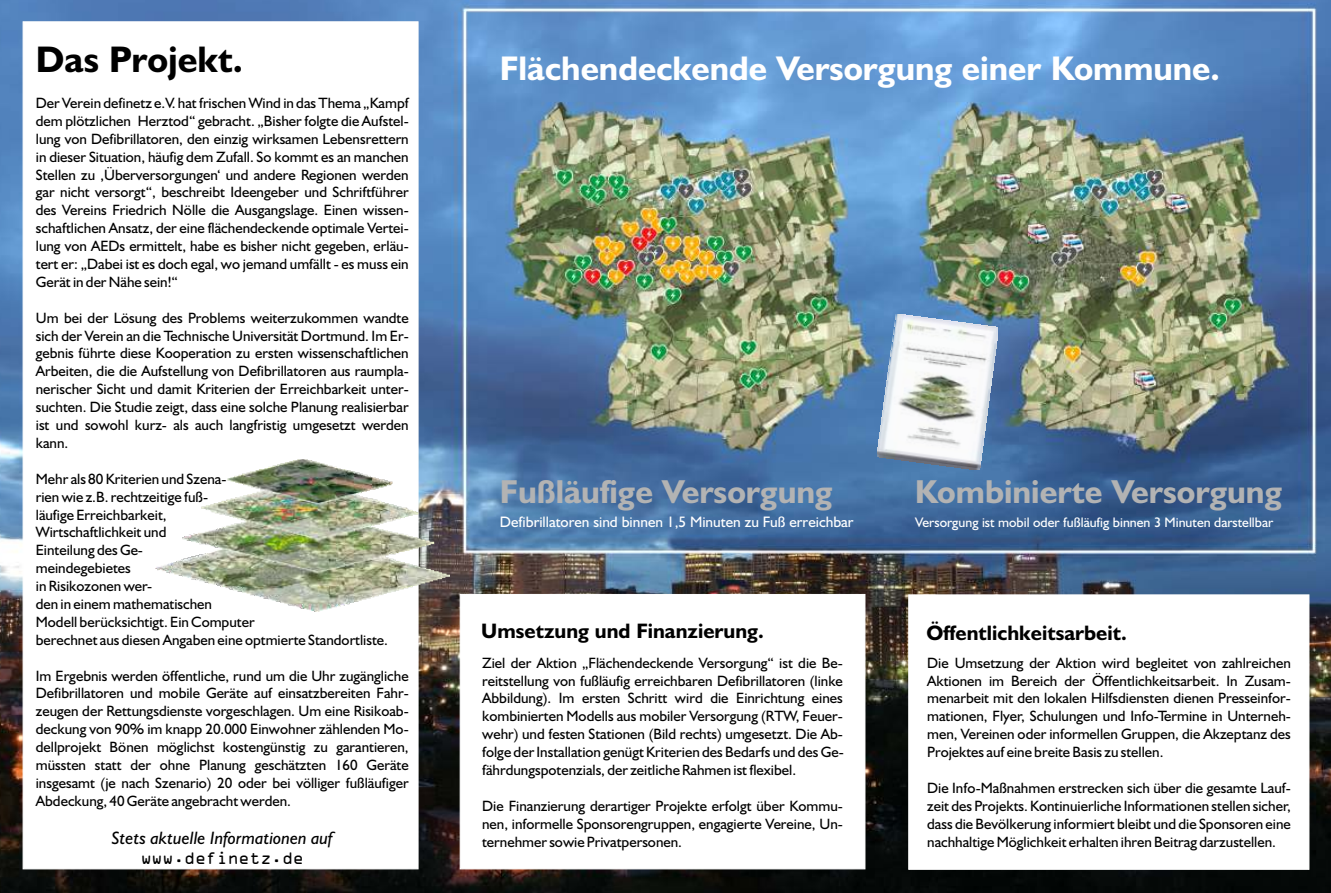
<style>
.page{position:relative;width:1331px;height:893px;background:#fff}
.page>*{position:absolute;margin:0;border:0;box-sizing:border-box;transform-origin:0 0}
.t1{font:700 37.2px "Humanist 521 BT";color:#000}
.t2{font:700 34.35px "Humanist 521 BT";color:#fff}
.t3{font:700 33.3px "Humanist 521 BT";color:#b3b3b3}
.t4{font:700 21px "Humanist 521 BT";color:#000}
.t5{font:italic 18px "Humanist 521 BT";color:#000}
.t6{font:18px "OCRA Extended";color:#000}
.t7{font:15.3px "Humanist 521 BT";color:#fff}
.t8{font:15px/17.9px "Humanist 521 BT";color:#000;text-align:justify}
.t9{font:13.8px "Humanist 521 BT";color:#fff}
</style>
<div class="page">
<img style="left:0;top:0;width:1331px;height:893px">
<img style="left:877px;top:314px;width:121px;height:156px">
<svg style="left:22px;top:21px;width:397px;height:849px"></svg>
<svg style="left:459px;top:594px;width:407px;height:276px"></svg>
<svg style="left:908px;top:594px;width:402px;height:276px"></svg>
<img style="left:155px;top:460px;width:294px;height:152px">
<h1 class="t1" style="left:36px;top:44px;width:209px">Das Projekt.</h1>
<p class="t8" style="left:36px;top:95px;width:374px">Der Verein definetz e.V. hat frischen Wind in das Thema „Kampf dem plötzlichen Herztod“ gebracht. „Bisher folgte die Aufstel&shy;lung von Defibrillatoren, den einzig wirksamen Lebensrettern in dieser Situation, häufig dem Zufall. So kommt es an manchen Stellen zu ‚Überversorgungen‘ und andere Regionen werden gar nicht versorgt“, beschreibt Ideengeber und Schriftführer des Vereins Friedrich Nölle die Ausgangslage. Einen wissen&shy;schaftlichen Ansatz, der eine flächendeckende optimale Vertei&shy;lung von AEDs ermittelt, habe es bisher nicht gegeben, erläu&shy;tert er: „Dabei ist es doch egal, wo jemand umfällt - es muss ein Gerät in der Nähe sein!“</p>
<p class="t8" style="left:36px;top:310px;width:374px">Um bei der Lösung des Problems weiterzukommen wandte sich der Verein an die Technische Universität Dortmund. Im Er&shy;gebnis führte diese Kooperation zu ersten wissenschaftlichen Arbeiten, die die Aufstellung von Defibrillatoren aus raumpla&shy;nerischer Sicht und damit Kriterien der Erreichbarkeit unter&shy;suchten. Die Studie zeigt, dass eine solche Planung realisierbar ist und sowohl kurz- als auch langfristig umgesetzt werden kann.</p>
<p class="t8" style="left:36px;top:471px;width:354px;text-align:left">Mehr als 80 Kriterien und Szena-<br>rien wie z.B. rechtzeitige fuß-<br>läufige Erreichbarkeit,<br>Wirtschaftlichkeit und<br>Einteilung des Ge-<br>meindegebietes<br>in Risikozonen wer-<br>den in einem mathematischen<br>Modell berücksichtigt. Ein Computer<br>berechnet aus diesen Angaben eine optmierte Standortliste.</p>
<p class="t8" style="left:36px;top:668px;width:374px">Im Ergebnis werden öffentliche, rund um die Uhr zugängliche Defibrillatoren und mobile Geräte auf einsatzbereiten Fahr&shy;zeugen der Rettungsdienste vorgeschlagen. Um eine Risikoab&shy;deckung von 90% im knapp 20.000 Einwohner zählenden Mo&shy;dellprojekt Bönen möglichst kostengünstig zu garantieren, müssten statt der ohne Planung geschätzten 160 Geräte insgesamt (je nach Szenario) 20 oder bei völliger fußläufiger Abdeckung, 40 Geräte angebracht werden.</p>
<p class="t5" style="left:112px;top:831px;width:223px">Stets aktuelle Informationen auf</p>
<p class="t6" style="left:141px;top:852px;width:165px">www.definetz.de</p>
<h2 class="t2" style="left:500px;top:54px;width:721px">Flächendeckende Versorgung einer Kommune.</h2>
<h3 class="t3" style="left:500px;top:477px;width:334px">Fußläufige Versorgung</h3>
<h3 class="t3" style="left:915px;top:477px;width:369px">Kombinierte Versorgung</h3>
<p class="t7" style="left:500px;top:515px;width:355px">Defibrillatoren sind binnen 1,5 Minuten zu Fuß erreichbar</p>
<p class="t9" style="left:915px;top:516px;width:360px">Versorgung ist mobil oder fußläufig binnen 3 Minuten darstellbar</p>
<h3 class="t4" style="left:481px;top:622px;width:284px">Umsetzung und Finanzierung.</h3>
<h3 class="t4" style="left:926px;top:624px;width:202px">Öffentlichkeitsarbeit.</h3>
<p class="t8" style="left:482px;top:655px;width:363px">Ziel der Aktion „Flächendeckende Versorgung“ ist die Be&shy;reitstellung von fußläufig erreichbaren Defibrillatoren (linke Abbildung). Im ersten Schritt wird die Einrichtung eines kombinierten Modells aus mobiler Versorgung (RTW, Feuer&shy;wehr) und festen Stationen (Bild rechts) umgesetzt. Die Ab&shy;folge der Installation genügt Kriterien des Bedarfs und des Ge&shy;fährdungspotenzials, der zeitliche Rahmen ist flexibel.</p>
<p class="t8" style="left:482px;top:798px;width:362px">Die Finanzierung derartiger Projekte erfolgt über Kommu&shy;nen, informelle Sponsorengruppen, engagierte Vereine, Un&shy;ternehmer sowie Privatpersonen.</p>
<p class="t8" style="left:927px;top:655px;width:365px">Die Umsetzung der Aktion wird begleitet von zahlreichen Aktionen im Bereich der Öffentlichkeitsarbeit. In Zusam&shy;menarbeit mit den lokalen Hilfsdiensten dienen Presseinfor&shy;mationen, Flyer, Schulungen und Info-Termine in Unterneh&shy;men, Vereinen oder informellen Gruppen, die Akzeptanz des Projektes auf eine breite Basis zu stellen.</p>
<p class="t8" style="left:927px;top:780px;width:365px">Die Info-Maßnahmen erstrecken sich über die gesamte Lauf&shy;zeit des Projekts. Kontinuierliche Informationen stellen sicher, dass die Bevölkerung informiert bleibt und die Sponsoren eine nachhaltige Möglichkeit erhalten ihren Beitrag darzustellen.</p>
</div>
